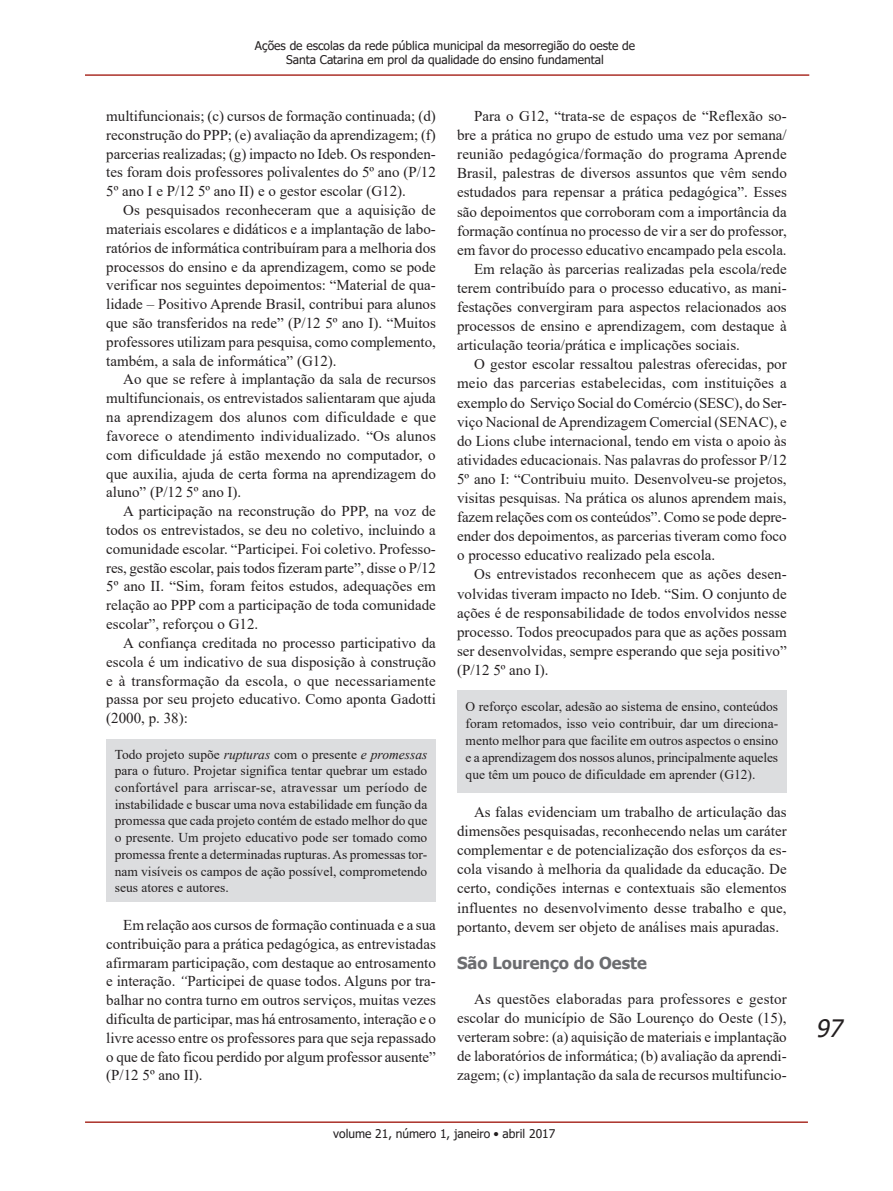
<style>
.page{position:relative;width:893px;height:1191px;background:#fff}
.page>*{position:absolute;margin:0;border:0;box-sizing:border-box;transform-origin:0 0}
.t1{font:italic 24px "Tahoma";color:#231f20}
.t2{font:700 16.5px "Tahoma";color:#6c6d70}
.t3{font:15px/18.8px "Times New Roman";color:#231f20;text-align:justify}
.t4{font:13.5px/16.6px "Times New Roman";color:#231f20;text-align:justify}
.t5{font:12px/14.4px "Tahoma";color:#231f20;text-align:center}
.s1{font-style:italic}
</style>
<div class="page">
<hr style="left:85px;top:1121px;width:723px;height:2px;background:#ab3128">
<hr style="left:85px;top:74px;width:724px;height:2px;background:#ab3128">
<div style="left:457px;top:690px;width:330px;height:103px;background:#dcdddf"></div>
<div style="left:106px;top:739px;width:330px;height:162px;background:#dcdddf"></div>
<p class="t5" style="left:255px;top:39px;width:382px">Ações de escolas da rede pública municipal da mesorregião do oeste de<br>Santa Catarina em prol da qualidade do ensino fundamental</p>
<p class="t3" style="left:106px;top:106px;width:331px">multifuncionais; (c) cursos de formação continuada; (d) reconstrução do PPP; (e) avaliação da aprendizagem; (f) parcerias realizadas; (g) impacto no Ideb. Os responden&shy;tes foram dois professores polivalentes do 5º ano (P/12<br>5º ano I e P/12 5º ano II) e o gestor escolar (G12).</p>
<p class="t3" style="left:106px;top:200px;width:331px;text-indent:17px">Os pesquisados reconheceram que a aquisição de materiais escolares e didáticos e a implantação de labo&shy;ratórios de informática contribuíram para a melhoria dos processos do ensino e da aprendizagem, como se pode verificar nos seguintes depoimentos: “Material de qua&shy;lidade – Positivo Aprende Brasil, contribui para alunos que são transferidos na rede” (P/12 5º ano I). “Muitos professores utilizam para pesquisa, como complemento, também, a sala de informática” (G12).</p>
<p class="t3" style="left:106px;top:369px;width:331px;text-indent:17px">Ao que se refere à implantação da sala de recursos multifuncionais, os entrevistados salientaram que ajuda na aprendizagem dos alunos com dificuldade e que favorece o atendimento individualizado. “Os alunos com dificuldade já estão mexendo no computador, o que auxilia, ajuda de certa forma na aprendizagem do aluno” (P/12 5º ano I).</p>
<p class="t3" style="left:106px;top:501px;width:331px;text-indent:17px">A participação na reconstrução do PPP, na voz de todos os entrevistados, se deu no coletivo, incluindo a comunidade escolar. “Participei. Foi coletivo. Professo&shy;res, gestão escolar, pais todos fizeram parte”, disse o P/12<br>5º ano II. “Sim, foram feitos estudos, adequações em relação ao PPP com a participação de toda comunidade escolar”, reforçou o G12.</p>
<p class="t3" style="left:106px;top:633px;width:331px;text-indent:17px">A confiança creditada no processo participativo da escola é um indicativo de sua disposição à construção e à transformação da escola, o que necessariamente passa por seu projeto educativo. Como aponta Gadotti (2000, p. 38):</p>
<p class="t4" style="left:115px;top:745px;width:314px">Todo projeto supõe <span class="s1">rupturas</span> com o presente <span class="s1">e promessas </span>para o futuro. Projetar significa tentar quebrar um estado confortável para arriscar-se, atravessar um período de instabilidade e buscar uma nova estabilidade em função da promessa que cada projeto contém de estado melhor do que o presente. Um projeto educativo pode ser tomado como promessa frente a determinadas rupturas. As promessas tor&shy;nam visíveis os campos de ação possível, comprometendo seus atores e autores.</p>
<p class="t3" style="left:106px;top:915px;width:331px;text-indent:17px">Em relação aos cursos de formação continuada e a sua contribuição para a prática pedagógica, as entrevistadas afirmaram participação, com destaque ao entrosamento e interação. <span class="s1">“</span>Participei de quase todos. Alguns por tra&shy;balhar no contra turno em outros serviços, muitas vezes dificulta de participar, mas há entrosamento, interação e o livre acesso entre os professores para que seja repassado o que de fato ficou perdido por algum professor ausente” (P/12 5º ano II).</p>
<p class="t3" style="left:474px;top:106px;width:314px">Para o G12, “trata-se de espaços de “Reflexão so-</p>
<p class="t3" style="left:457px;top:125px;width:331px">bre a prática no grupo de estudo uma vez por semana/</p>
<p class="t3" style="left:457px;top:144px;width:331px">reunião pedagógica/formação do programa Aprende</p>
<p class="t3" style="left:457px;top:163px;width:331px">Brasil, palestras de diversos assuntos que vêm sendo</p>
<p class="t3" style="left:457px;top:183px;width:331px">estudados para repensar a prática pedagógica”. Esses</p>
<p class="t3" style="left:457px;top:202px;width:331px">são depoimentos que corroboram com a importância da</p>
<p class="t3" style="left:457px;top:221px;width:331px">formação contínua no processo de vir a ser do professor,</p>
<p class="t3" style="left:457px;top:240px;width:331px">em favor do processo educativo encampado pela escola.</p>
<p class="t3" style="left:474px;top:259px;width:314px">Em relação às parcerias realizadas pela escola/rede</p>
<p class="t3" style="left:457px;top:278px;width:331px">terem contribuído para o processo educativo, as mani-</p>
<p class="t3" style="left:457px;top:297px;width:331px">festações convergiram para aspectos relacionados aos</p>
<p class="t3" style="left:457px;top:316px;width:331px">processos de ensino e aprendizagem, com destaque à</p>
<p class="t3" style="left:457px;top:335px;width:284px">articulação teoria/prática e implicações sociais.</p>
<p class="t3" style="left:474px;top:354px;width:314px">O gestor escolar ressaltou palestras oferecidas, por</p>
<p class="t3" style="left:457px;top:373px;width:331px">meio das parcerias estabelecidas, com instituições a</p>
<p class="t3" style="left:457px;top:393px;width:331px">exemplo do Serviço Social do Comércio (SESC), do Ser-</p>
<p class="t3" style="left:457px;top:412px;width:331px">viço Nacional de Aprendizagem Comercial (SENAC), e</p>
<p class="t3" style="left:457px;top:431px;width:331px">do Lions clube internacional, tendo em vista o apoio às</p>
<p class="t3" style="left:457px;top:450px;width:331px">atividades educacionais. Nas palavras do professor P/12</p>
<p class="t3" style="left:457px;top:469px;width:331px">5º ano I: “Contribuiu muito. Desenvolveu-se projetos,</p>
<p class="t3" style="left:457px;top:488px;width:331px">visitas pesquisas. Na prática os alunos aprendem mais,</p>
<p class="t3" style="left:457px;top:507px;width:331px">fazem relações com os conteúdos”. Como se pode depre-</p>
<p class="t3" style="left:457px;top:526px;width:331px">ender dos depoimentos, as parcerias tiveram como foco</p>
<p class="t3" style="left:457px;top:545px;width:260px">o processo educativo realizado pela escola.</p>
<p class="t3" style="left:474px;top:564px;width:314px">Os entrevistados reconhecem que as ações desen-</p>
<p class="t3" style="left:457px;top:583px;width:331px">volvidas tiveram impacto no Ideb. “Sim. O conjunto de</p>
<p class="t3" style="left:457px;top:603px;width:331px">ações é de responsabilidade de todos envolvidos nesse</p>
<p class="t3" style="left:457px;top:622px;width:331px">processo. Todos preocupados para que as ações possam</p>
<p class="t3" style="left:457px;top:641px;width:331px">ser desenvolvidas, sempre esperando que seja positivo”</p>
<p class="t3" style="left:457px;top:660px;width:93px">(P/12 5º ano I).</p>
<p class="t4" style="left:466px;top:697px;width:314px">O reforço escolar, adesão ao sistema de ensino, conteúdos foram retomados, isso veio contribuir, dar um direciona&shy;mento melhor para que facilite em outros aspectos o ensino e a aprendizagem dos nossos alunos, principalmente aqueles que têm um pouco de dificuldade em aprender (G12).</p>
<p class="t3" style="left:457px;top:802px;width:331px;text-indent:17px">As falas evidenciam um trabalho de articulação das dimensões pesquisadas, reconhecendo nelas um caráter complementar e de potencialização dos esforços da es&shy;cola visando à melhoria da qualidade da educação. De certo, condições internas e contextuais são elementos influentes no desenvolvimento desse trabalho e que, portanto, devem ser objeto de análises mais apuradas.</p>
<p class="t2" style="left:457px;top:951px;width:191px">São Lourenço do Oeste</p>
<p class="t3" style="left:457px;top:989px;width:331px;text-indent:17px">As questões elaboradas para professores e gestor escolar do município de São Lourenço do Oeste (15), verteram sobre: (a) aquisição de materiais e implantação de laboratórios de informática; (b) avaliação da aprendi&shy;zagem; (c) implantação da sala de recursos multifuncio-</p>
<p class="t5" style="left:333px;top:1126px;width:223px">volume 21, número 1, janeiro • abril 2017</p>
<h1 class="t1" style="left:816px;top:1012px;width:34px">97</h1>
</div>
